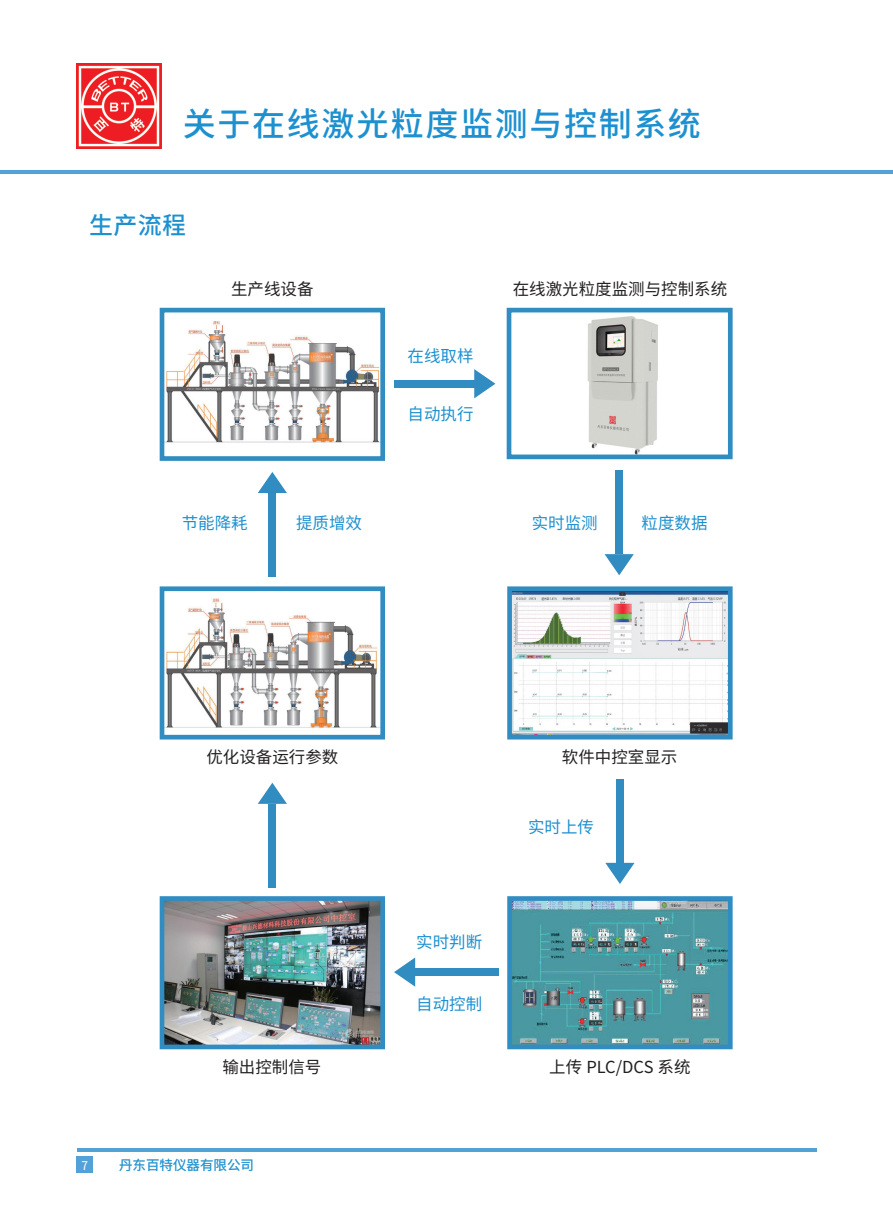
<style>
.page{position:relative;width:893px;height:1212px;background:#fff}
.page>*{position:absolute;margin:0;border:0;box-sizing:border-box;transform-origin:0 0}
.一级标题{font:500 33px "Source Han Sans CN";letter-spacing:.05em;color:#1d90d0}
.t1{font:500 24px "Source Han Sans CN";color:#1d90d0}
.t2{font:16.5px "Source Han Sans CN";color:#231f20}
.t3{font:16.5px "Source Han Sans CN";color:#1d90d0}
.t4{font:13.5px "Source Han Sans CN";color:#1d90d0}
.基本段落{font:12px "Source Han Sans CN";color:#fff}
</style>
<div class="page">
<hr style="left:0;top:170px;width:893px;height:3px;background:#52a1d8">
<img style="left:77px;top:64px;width:85px;height:85px">
<hr style="left:77px;top:1148px;width:739px;height:3px;background:#52a1d8">
<div style="left:77px;top:1157px;width:16px;height:16px;background:#52a1d8"></div>
<svg style="left:159px;top:307px;width:226px;height:154px"></svg>
<svg style="left:506px;top:307px;width:227px;height:153px"></svg>
<svg style="left:507px;top:586px;width:226px;height:154px"></svg>
<svg style="left:507px;top:896px;width:226px;height:154px"></svg>
<img style="left:159px;top:896px;width:226px;height:154px">
<svg style="left:159px;top:586px;width:226px;height:154px"></svg>
<svg style="left:258px;top:783px;width:29px;height:21px"></svg>
<svg style="left:258px;top:472px;width:29px;height:21px"></svg>
<svg style="left:605px;top:554px;width:29px;height:21px"></svg>
<svg style="left:605px;top:863px;width:29px;height:21px"></svg>
<div style="left:269px;top:804px;width:7px;height:84px;background:#318cc1"></div>
<div style="left:269px;top:493px;width:7px;height:84px;background:#318cc1"></div>
<div style="left:615px;top:470px;width:8px;height:84px;background:#318cc1"></div>
<div style="left:616px;top:779px;width:8px;height:84px;background:#318cc1"></div>
<svg style="left:474px;top:369px;width:21px;height:29px"></svg>
<svg style="left:394px;top:957px;width:21px;height:30px"></svg>
<div style="left:394px;top:380px;width:84px;height:8px;background:#318cc1"></div>
<div style="left:415px;top:968px;width:84px;height:8px;background:#318cc1"></div>
<p class="一级标题" style="left:183px;top:105px;width:520px">关于在线激光粒度监测与控制系统</p>
<p class="t1" style="left:89px;top:211px;width:98px">生产流程</p>
<p class="t2" style="left:231px;top:280px;width:84px">生产线设备</p>
<p class="t2" style="left:513px;top:280px;width:216px">在线激光粒度监测与控制系统</p>
<p class="t3" style="left:408px;top:346px;width:67px">在线取样</p>
<p class="t3" style="left:408px;top:405px;width:67px">自动执行</p>
<p class="t3" style="left:182px;top:514px;width:68px">节能降耗</p>
<p class="t3" style="left:532px;top:514px;width:67px">实时监测</p>
<p class="t3" style="left:296px;top:514px;width:67px">提质增效</p>
<p class="t3" style="left:642px;top:514px;width:67px">粒度数据</p>
<p class="t2" style="left:206px;top:748px;width:133px">优化设备运行参数</p>
<p class="t3" style="left:416px;top:932px;width:67px">实时判断</p>
<p class="t3" style="left:416px;top:995px;width:67px">自动控制</p>
<p class="t2" style="left:562px;top:748px;width:117px">软件中控室显示</p>
<p class="t3" style="left:528px;top:817px;width:67px">实时上传</p>
<p class="t2" style="left:222px;top:1058px;width:100px">输出控制信号</p>
<p class="t2" style="left:549px;top:1058px;width:143px">上传 PLC/DCS 系统</p>
<p class="基本段落" style="left:81px;top:1158px;width:8px">7</p>
<p class="t4" style="left:119px;top:1157px;width:136px">丹东百特仪器有限公司</p>
</div>
